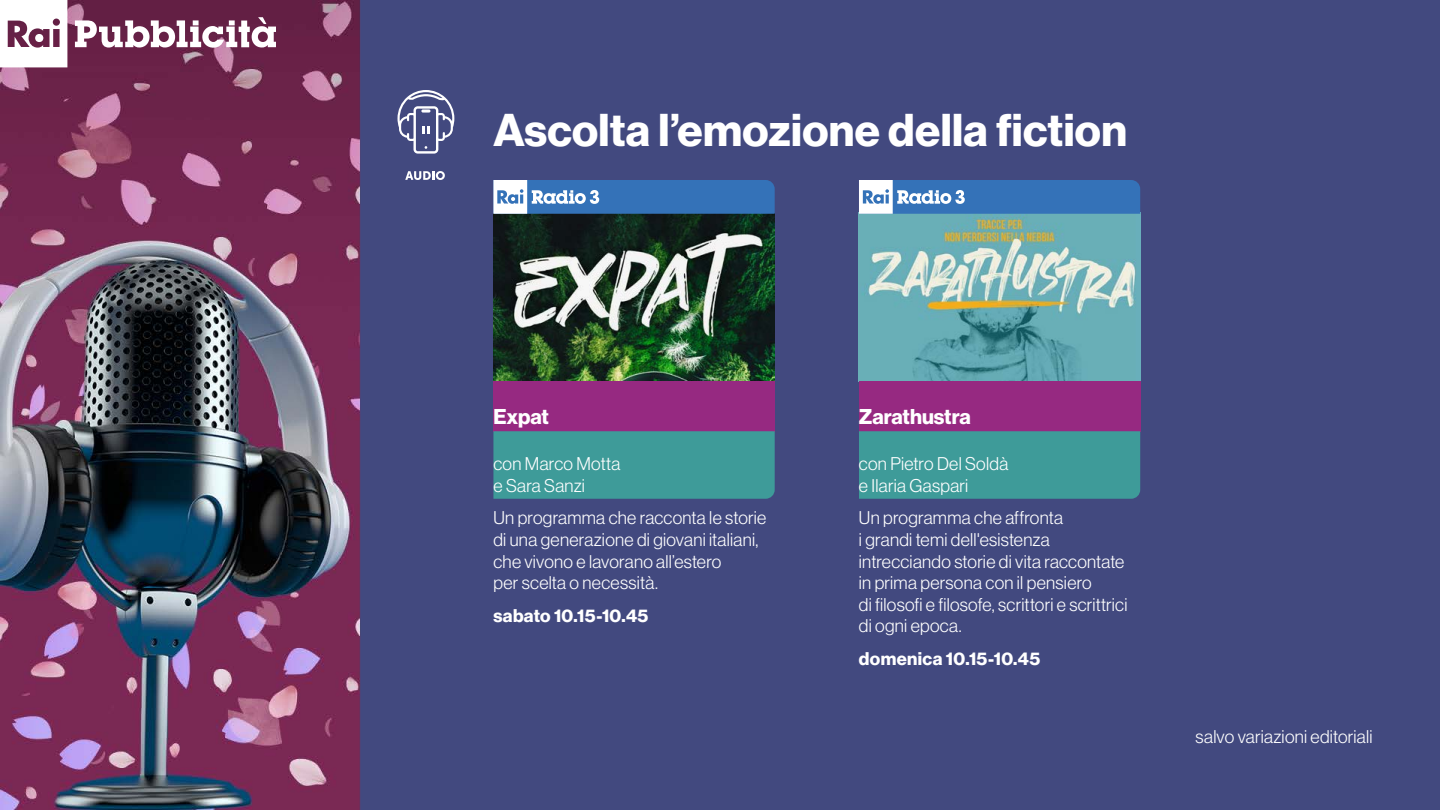
<style>
.page{position:relative;width:1440px;height:810px;background:#fff}
.page>*{position:absolute;margin:0;border:0;box-sizing:border-box;transform-origin:0 0}
.t1{font:45px "N Haas Grotesk DS Pro 75 Bd";letter-spacing:.005em;color:#fff}
.t2{font:21px "N Haas Grotesk DS Pro 75 Bd";letter-spacing:-.005em;color:#fff}
.t3{font:18px/21.6px "N Haas Grotesk DS Pro 45 Lt";letter-spacing:.015em;color:#fff}
.t4{font:18px "N Haas Grotesk DS Pro 75 Bd";letter-spacing:.02em;color:#fff}
</style>
<div class="page">
<img style="left:0;top:0;width:1440px;height:810px">
<svg style="left:0;top:0;width:67px;height:67px"></svg>
<div style="left:35px;top:34px;width:8px;height:8px;background:#fff;border-radius:50%"></div>
<svg style="left:75px;top:17px;width:201px;height:31px"></svg>
<svg style="left:405px;top:171px;width:40px;height:9px"></svg>
<svg style="left:397px;top:90px;width:57px;height:64px"></svg>
<img style="left:493px;top:214px;width:282px;height:167px">
<div style="left:493px;top:381px;width:282px;height:51px;background:#962981"></div>
<div style="left:493px;top:431px;width:282px;height:68px;background:#3e9b99"></div>
<svg style="left:493px;top:180px;width:282px;height:34px;background:#5186c1"></svg>
<img style="left:859px;top:214px;width:281px;height:167px">
<div style="left:859px;top:381px;width:281px;height:51px;background:#962981"></div>
<div style="left:859px;top:431px;width:281px;height:68px;background:#3e9b99"></div>
<svg style="left:859px;top:180px;width:281px;height:34px;background:#5287c2"></svg>
<h1 class="t1" style="left:493px;top:104px;width:635px">Ascolta l’emozione della fiction</h1>
<p class="t2" style="left:493px;top:404px;width:57px">Expat</p>
<p class="t3" style="left:493px;top:453px;width:128px">con Marco Motta e Sara Sanzi</p>
<p class="t3" style="left:493px;top:507px;width:274px">Un programma che racconta le storie di una generazione di giovani italiani, che vivono e lavorano all’estero<br>per scelta o necessità.</p>
<p class="t4" style="left:493px;top:605px;width:157px">sabato 10.15-10.45</p>
<p class="t2" style="left:859px;top:404px;width:113px">Zarathustra</p>
<p class="t3" style="left:859px;top:453px;width:151px">con Pietro Del Soldà e Ilaria Gaspari</p>
<p class="t3" style="left:859px;top:507px;width:270px">Un programma che affronta<br>i grandi temi dell'esistenza intrecciando storie di vita raccontate in prima persona con il pensiero<br>di filosofi e filosofe, scrittori e scrittrici di ogni epoca.</p>
<p class="t4" style="left:859px;top:648px;width:183px">domenica 10.15-10.45</p>
<p class="t3" style="left:1196px;top:725px;width:178px">salvo variazioni editoriali</p>
</div>
